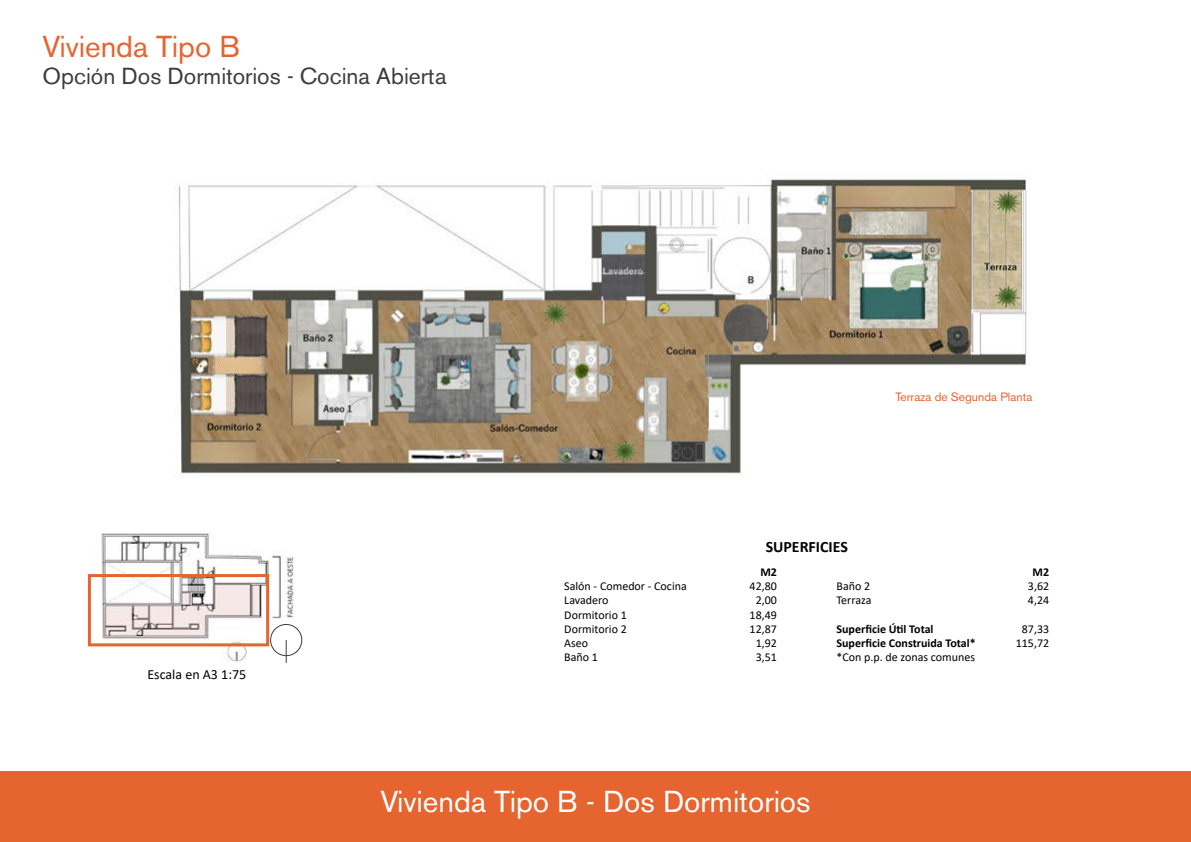
<style>
.page{position:relative;width:1191px;height:842px;background:#fff}
.page>*{position:absolute;margin:0;border:0;box-sizing:border-box;transform-origin:0 0}
.t1{font:30px "Akzidenz Grotesk BE";color:#fff}
.t2{font:30px "Akzidenz Grotesk BE";color:#e56430}
.t3{font:23px "Akzidenz Grotesk BE";color:#3c3c3b}
.t4{font:700 15.9px "Calibri";color:#000}
.t5{font:14px "Calibri";color:#000}
.t6{font:12px/14.2px "Calibri";color:#000}
.t7{font:700 12px "Calibri";color:#000}
.t8{font:12px "Akzidenz Grotesk BE";color:#e56430}
</style>
<div class="page">
<div style="left:0;top:771px;width:1191px;height:71px;background:#e56430"></div>
<img style="left:178px;top:177px;width:849px;height:298px">
<img style="left:87px;top:533px;width:216px;height:130px">
<div style="left:88px;top:574px;width:181px;height:72px;border:3px solid #e56430"></div>
<div style="left:270px;top:624px;width:32px;height:32px;border:1px solid #3c3c3b;border-radius:50%"></div>
<svg style="left:286px;top:640px;width:1px;height:23px"></svg>
<h1 class="t2" style="left:43px;top:28px;width:199px">Vivienda Tipo B</h1>
<h2 class="t3" style="left:43px;top:62px;width:405px">Opción Dos Dormitorios - Cocina Abierta</h2>
<p class="t5" style="left:147px;top:664px;width:100px">Escala en A3 1:75</p>
<p class="t8" style="left:895px;top:390px;width:139px">Terraza de Segunda Planta</p>
<h3 class="t4" style="left:765px;top:535px;width:84px">SUPERFICIES</h3>
<p class="t7" style="left:760px;top:563px;width:18px">M2</p>
<p class="t7" style="left:1032px;top:563px;width:18px">M2</p>
<p class="t6" style="left:564px;top:579px;width:124px">Salón - Comedor - Cocina<br>Lavadero<br>Dormitorio 1<br>Dormitorio 2<br>Aseo<br>Baño 1</p>
<p class="t6" style="left:749px;top:579px;width:29px">42,80</p>
<p class="t6" style="left:836px;top:579px;width:35px">Baño 2</p>
<p class="t6" style="left:1028px;top:579px;width:23px">3,62</p>
<p class="t6" style="left:836px;top:593px;width:36px">Terraza</p>
<p class="t6" style="left:1028px;top:593px;width:23px">4,24</p>
<p class="t7" style="left:836px;top:620px;width:99px">Superficie Útil Total</p>
<p class="t6" style="left:1021px;top:621px;width:29px">87,33</p>
<p class="t7" style="left:836px;top:634px;width:141px">Superficie Construida Total*</p>
<p class="t6" style="left:1015px;top:635px;width:35px">115,72</p>
<p class="t6" style="left:836px;top:650px;width:140px">*Con p.p. de zonas comunes</p>
<p class="t6" style="left:749px;top:593px;width:29px;text-align:center">2,00<br>18,49<br>12,87<br>1,92<br>3,51</p>
<h1 class="t1" style="left:380px;top:784px;width:432px">Vivienda Tipo B - Dos Dormitorios</h1>
</div>
